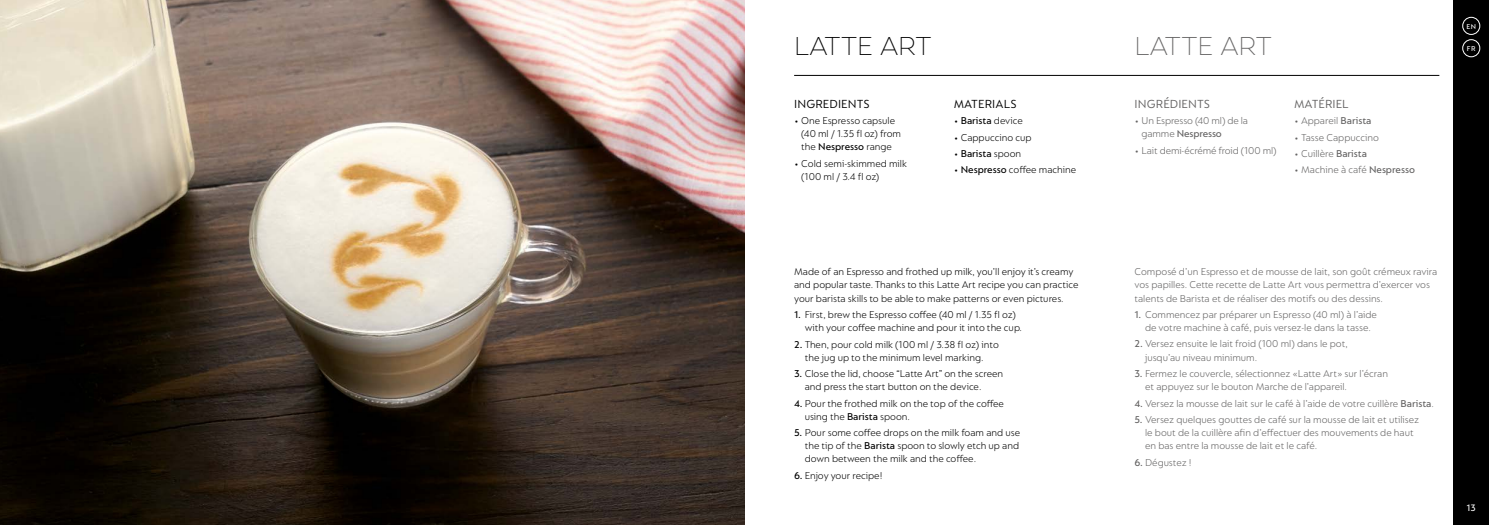
<style>
.page{position:relative;width:1489px;height:525px;background:#fff}
.page>*{position:absolute;margin:0;border:0;box-sizing:border-box;transform-origin:0 0}
.t1{font:300 25px "Nespresso";color:#000}
.t2{font:300 25px "Nespresso";color:#646363}
.t3{font:12.5px "Nespresso Lucas";letter-spacing:.01em;color:#000}
.t4{font:12.5px "Nespresso Lucas";letter-spacing:.01em;color:#646363}
.t5{font:300 10.62px/13.1px "Nespresso Lucas";color:#646363}
.t6{font:300 10.62px/13.1px "Nespresso Lucas";color:#000}
.t7{font:500 10.62px "Nespresso Lucas";color:#000}
.t8{font:500 10px "Nespresso Lucas";color:#f6f6f6}
.t9{font:500 7.5px "Nespresso Lucas";color:#fff}
.s1{font-weight:500}
.s2{font-weight:300}
</style>
<div class="page">
<div style="left:1453px;top:0;width:35px;height:524px;background:#000"></div>
<img style="left:0;top:0;width:744px;height:524px">
<hr style="left:794px;top:75px;width:645px;height:1px;background:#000">
<div style="left:1462px;top:17px;width:17px;height:18px;border:1px solid #fff;border-radius:50%"></div>
<div style="left:1462px;top:39px;width:17px;height:18px;border:1px solid #fff;border-radius:50%"></div>
<h1 class="t1" style="left:794px;top:29px;width:139px">LATTE ART</h1>
<h1 class="t2" style="left:1134px;top:29px;width:139px">LATTE ART</h1>
<p class="t3" style="left:794px;top:96px;width:77px">INGREDIENTS</p>
<p class="t6" style="left:801px;top:114px;width:101px;text-indent:-7px">• One Espresso capsule (40 ml / 1.35 fl oz) from the <span class="s1">Nespresso</span> range</p>
<p class="t6" style="left:801px;top:156px;width:107px;text-indent:-7px">• Cold semi-skimmed milk (100 ml / 3.4 fl oz)</p>
<p class="t3" style="left:953px;top:96px;width:64px">MATERIALS</p>
<p class="t6" style="left:953px;top:114px;width:71px">• <span class="s1">Barista</span> device</p>
<p class="t6" style="left:953px;top:130px;width:80px">• Cappuccino cup</p>
<p class="t7" style="left:953px;top:147px;width:69px"><span class="s2">•</span> Barista <span class="s2">spoon</span></p>
<p class="t6" style="left:953px;top:163px;width:124px">• <span class="s1">Nespresso</span> coffee machine</p>
<p class="t4" style="left:1134px;top:96px;width:77px">INGRÉDIENTS</p>
<p class="t5" style="left:1141px;top:114px;width:108px;text-indent:-7px">• Un Espresso (40 ml) de la gamme <span class="s1">Nespresso</span></p>
<p class="t5" style="left:1134px;top:143px;width:144px">• Lait demi-écrémé froid (100 ml)</p>
<p class="t4" style="left:1293px;top:96px;width:56px">MATÉRIEL</p>
<p class="t5" style="left:1293px;top:114px;width:79px">• Appareil <span class="s1">Barista</span></p>
<p class="t5" style="left:1293px;top:130px;width:87px">• Tasse Cappuccino</p>
<p class="t5" style="left:1293px;top:147px;width:75px">• Cuillère <span class="s1">Barista</span></p>
<p class="t5" style="left:1293px;top:163px;width:122px">• Machine à café <span class="s1">Nespresso</span></p>
<p class="t9" style="left:1466px;top:22px;width:11px">EN</p>
<p class="t9" style="left:1466px;top:44px;width:10px">FR</p>
<p class="t6" style="left:794px;top:265px;width:286px">Made of an Espresso and frothed up milk, you’ll enjoy it’s creamy and popular taste. Thanks to this Latte Art recipe you can practice your barista skills to be able to make patterns or even pictures.</p>
<p class="t6" style="left:804px;top:307px;width:219px;text-indent:-11px"><span class="s1">1.</span> First, brew the Espresso coffee (40 ml / 1.35 fl oz) with your coffee machine and pour it into the cup.</p>
<p class="t6" style="left:794px;top:337px;width:206px;text-align:center"><span class="s1">2.</span> Then, pour cold milk (100 ml / 3.38 fl oz) into the jug up to the minimum level marking.</p>
<p class="t6" style="left:804px;top:366px;width:200px;text-indent:-11px"><span class="s1">3.</span> Close the lid, choose “Latte Art” on the screen and press the start button on the device.</p>
<p class="t6" style="left:804px;top:396px;width:201px;text-indent:-11px"><span class="s1">4.</span> Pour the frothed milk on the top of the coffee using the <span class="s1">Barista</span> spoon.</p>
<p class="t6" style="left:804px;top:426px;width:217px;text-align:justify;text-indent:-11px"><span class="s1">5.</span> Pour some coffee drops on the milk foam and use the tip of the <span class="s1">Barista</span> spoon to slowly etch up and down between the milk and the coffee.</p>
<p class="t6" style="left:794px;top:468px;width:90px"><span class="s1">6.</span> Enjoy your recipe!</p>
<p class="t5" style="left:1134px;top:265px;width:304px">Composé d’un Espresso et de mousse de lait, son goût crémeux ravira vos papilles. Cette recette de Latte Art vous permettra d’exercer vos talents de Barista et de réaliser des motifs ou des dessins.</p>
<p class="t5" style="left:1134px;top:307px;width:244px;text-align:center"><span class="s1">1.</span> Commencez par préparer un Espresso (40 ml) à l’aide de votre machine à café, puis versez-le dans la tasse.</p>
<p class="t5" style="left:1144px;top:337px;width:204px;text-indent:-11px"><span class="s1">2.</span> Versez ensuite le lait froid (100 ml) dans le pot, jusqu’au niveau minimum.</p>
<p class="t5" style="left:1144px;top:366px;width:244px;text-indent:-11px"><span class="s1">3.</span> Fermez le couvercle, sélectionnez «Latte Art» sur l’écran et appuyez sur le bouton Marche de l’appareil.</p>
<p class="t5" style="left:1134px;top:396px;width:301px"><span class="s1">4.</span> Versez la mousse de lait sur le café à l’aide de votre cuillère <span class="s1">Barista</span>.</p>
<p class="t5" style="left:1144px;top:412px;width:275px;text-indent:-11px"><span class="s1">5.</span> Versez quelques gouttes de café sur la mousse de lait et utilisez le bout de la cuillère afin d’effectuer des mouvements de haut en bas entre la mousse de lait et le café.</p>
<p class="t5" style="left:1134px;top:455px;width:59px"><span class="s1">6.</span> Dégustez !</p>
<p class="t8" style="left:1466px;top:501px;width:11px">13</p>
</div>
